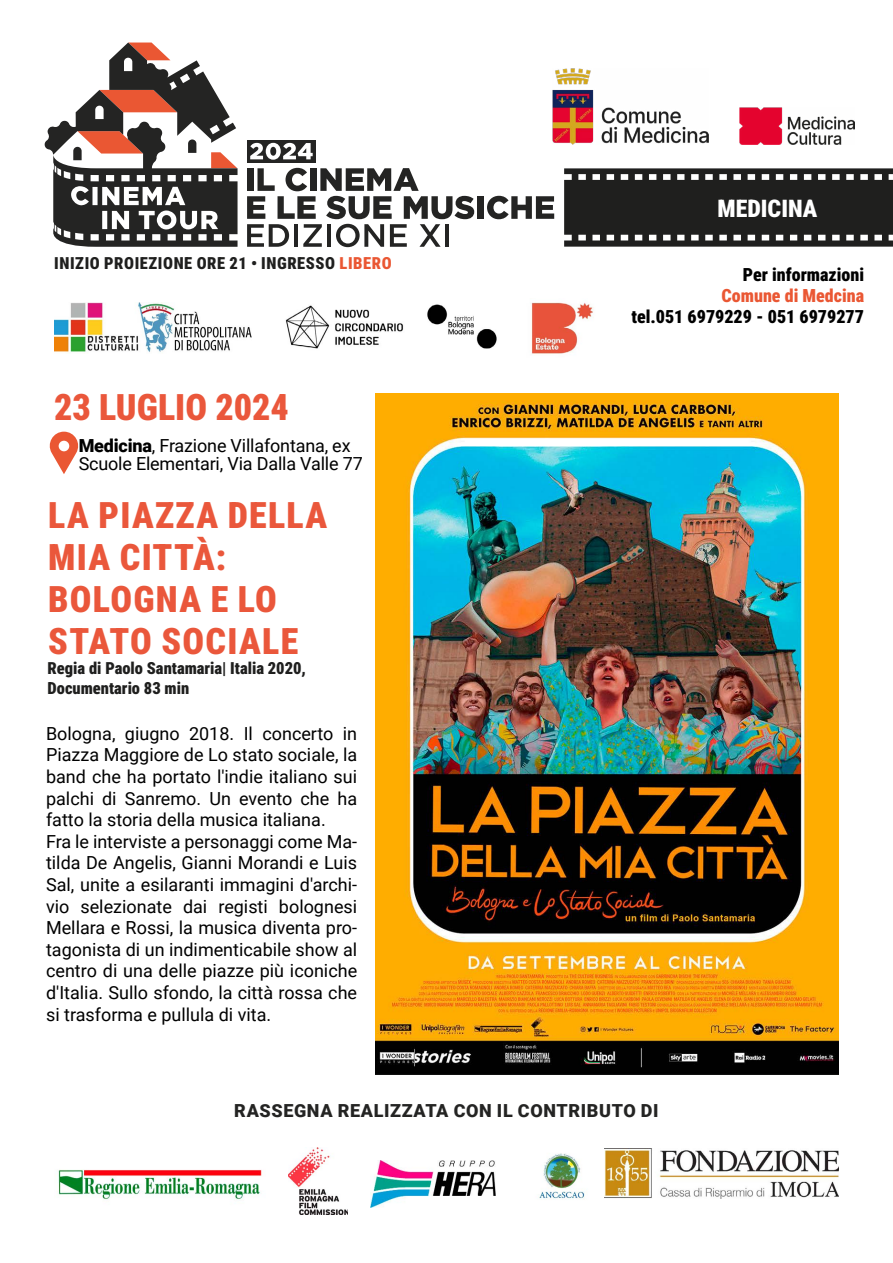
<style>
.page{position:relative;width:893px;height:1263px;background:#fff}
.page>*{position:absolute;margin:0;border:0;box-sizing:border-box;transform-origin:0 0}
.t1{font:900 36px/42px "Roboto Condensed";letter-spacing:.035em;color:#ea573b}
.t2{font:900 36px "Roboto Condensed";color:#ea573b}
.t3{font:900 24px "Roboto Condensed";color:#fff}
.t4{font:18px/21.6px "Roboto";color:#000}
.t5{font:900 18px "Roboto Condensed";color:#000}
.t6{font:900 18px "Roboto";letter-spacing:.035em;color:#242423}
.t7{font:900 18px "Roboto Condensed";color:#ea5733}
.t8{font:900 16.5px/19.8px "Roboto Condensed";color:#1f1f1e}
.t9{font:900 16.5px "Roboto Condensed";letter-spacing:.035em;color:#1f1f1e}
.s1{font-family:"Roboto"}
.s2{color:#ea5733}
.s3{font-weight:900}
</style>
<div class="page">
<div style="left:477px;top:196px;width:7px;height:23px;background:#242423"></div>
<svg style="left:487px;top:196px;width:67px;height:23px"></svg>
<svg style="left:247px;top:168px;width:227px;height:79px"></svg>
<hr style="left:445px;top:224px;width:4px;height:23px;background:#242423">
<svg style="left:44px;top:43px;width:194px;height:204px"></svg>
<div style="left:162px;top:215px;width:9px;height:10px;background:#242423;border-radius:5px"></div>
<div style="left:247px;top:140px;width:69px;height:23px;background:#242423"></div>
<svg style="left:250px;top:143px;width:63px;height:17px"></svg>
<svg style="left:564px;top:168px;width:329px;height:79px"></svg>
<img style="left:58px;top:1169px;width:204px;height:31px">
<img style="left:288px;top:1148px;width:60px;height:66px">
<img style="left:370px;top:1160px;width:125px;height:47px">
<img style="left:604px;top:1148px;width:235px;height:50px">
<img style="left:539px;top:1153px;width:46px;height:47px">
<img style="left:375px;top:393px;width:464px;height:682px">
<img style="left:285px;top:305px;width:119px;height:44px">
<img style="left:54px;top:303px;width:198px;height:50px">
<img style="left:427px;top:304px;width:70px;height:45px">
<img style="left:531px;top:302px;width:62px;height:52px">
<svg style="left:49px;top:432px;width:30px;height:42px"></svg>
<img style="left:553px;top:69px;width:155px;height:75px">
<img style="left:740px;top:108px;width:114px;height:36px">
<p class="t9" style="left:54px;top:252px;width:339px">INIZIO PROIEZIONE ORE 21 <span class="s1">•</span> INGRESSO <span class="s2">LIBERO</span></p>
<h1 class="t2" style="left:54px;top:382px;width:236px">23 LUGLIO 2024</h1>
<p class="t4" style="left:79px;top:435px;width:286px;line-height:18px"><span class="s3">Medicina</span>, Frazione Villafontana, ex<br>Scuole Elementari, Via Dalla Valle 77</p>
<h1 class="t1" style="left:48px;top:493px;width:280px">LA PIAZZA DELLA<br>MIA CITTÀ:<br>BOLOGNA E LO<br>STATO SOCIALE</h1>
<p class="t8" style="left:48px;top:658px;width:260px">Regia di Paolo Santamaria| Italia 2020,<br>Documentario 83 min</p>
<p class="t4" style="left:46px;top:722px;width:313px">Bologna, giugno 2018. Il concerto in Piazza Maggiore de Lo stato sociale, la band che ha portato l'indie italiano sui palchi di Sanremo. Un evento che ha fatto la storia della musica italiana.<br>Fra le interviste a personaggi come Ma&shy;tilda De Angelis, Gianni Morandi e Luis Sal, unite a esilaranti immagini d'archi&shy;vio selezionate dai registi bolognesi Mellara e Rossi, la musica diventa pro&shy;tagonista di un indimenticabile show al centro di una delle piazze più iconiche d'Italia. Sullo sfondo, la città rossa che si trasforma e pullula di vita.</p>
<h2 class="t3" style="left:717px;top:191px;width:101px">MEDICINA</h2>
<p class="t5" style="left:743px;top:262px;width:123px">Per informazioni</p>
<p class="t7" style="left:722px;top:283px;width:144px">Comune di Medcina</p>
<p class="t5" style="left:631px;top:304px;width:234px">tel.051 6979229 - 051 6979277</p>
<p class="t6" style="left:234px;top:1098px;width:426px">RASSEGNA REALIZZATA CON IL CONTRIBUTO DI</p>
</div>
